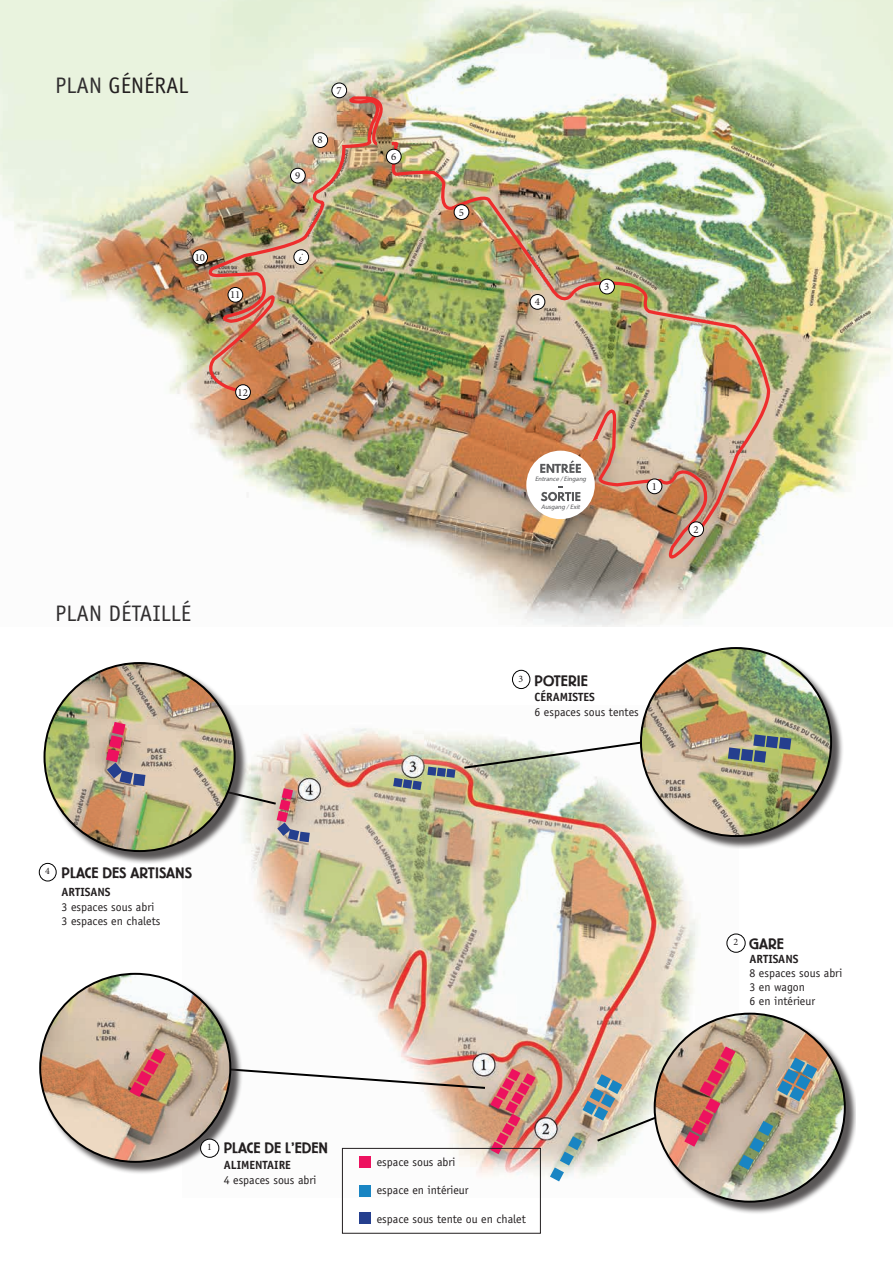
<style>
.page{position:relative;width:893px;height:1263px;background:#fff}
.page>*{position:absolute;margin:0;border:0;box-sizing:border-box;transform-origin:0 0}
.t1{font:22.5px "Officina Sans Std";color:#312f30}
.t2{font:22.5px "Officina Sans Std";color:#231f20}
.t3{font:17.25px "Shelby";color:#231f20}
.t4{font:700 15.9px "Berliner Grotesk";color:#231f20}
.t5{font:11.85px/14.2px "Officina Sans Std";color:#231f20}
.t6{font:700 11.85px "Officina Sans Std";color:#231f20}
.t7{font:10.8px "Minion Pro";color:#231f20}
.t8{font:9.9px "Minion Pro";color:#231f20}
.t9{font:italic 6.45px "Myriad Pro";color:#57585a}
.s1{color:#312f30}
</style>
<div class="page">
<img style="left:0;top:0;width:893px;height:626px">
<img style="left:388px;top:141px;width:381px;height:427px">
<img style="left:201px;top:95px;width:187px;height:300px">
<div style="left:689px;top:522px;width:15px;height:15px;background:#fff;border-radius:50%"></div>
<div style="left:688px;top:522px;width:16px;height:15px;border:1px solid #000001;border-radius:50%"></div>
<div style="left:647px;top:479px;width:15px;height:15px;background:#fff;border-radius:50%"></div>
<div style="left:647px;top:479px;width:15px;height:15px;border:1px solid #000001;border-radius:50%"></div>
<div style="left:600px;top:279px;width:14px;height:15px;background:#fff;border-radius:50%"></div>
<div style="left:599px;top:279px;width:16px;height:15px;border:1px solid #000001;border-radius:50%"></div>
<div style="left:530px;top:294px;width:15px;height:15px;background:#fff;border-radius:50%"></div>
<div style="left:530px;top:294px;width:15px;height:16px;border:1px solid #000001;border-radius:50%"></div>
<div style="left:454px;top:205px;width:15px;height:14px;background:#fff;border-radius:50%"></div>
<div style="left:454px;top:204px;width:15px;height:16px;border:1px solid #000001;border-radius:50%"></div>
<div style="left:386px;top:149px;width:15px;height:15px;background:#fff;border-radius:50%"></div>
<div style="left:386px;top:149px;width:15px;height:15px;border:1px solid #000001;border-radius:50%"></div>
<div style="left:332px;top:83px;width:15px;height:15px;background:#fff;border-radius:50%"></div>
<div style="left:332px;top:83px;width:15px;height:15px;border:1px solid #000001;border-radius:50%"></div>
<div style="left:313px;top:133px;width:15px;height:14px;background:#fff;border-radius:50%"></div>
<div style="left:313px;top:132px;width:15px;height:16px;border:1px solid #000001;border-radius:50%"></div>
<div style="left:290px;top:168px;width:15px;height:15px;background:#fff;border-radius:50%"></div>
<div style="left:290px;top:168px;width:16px;height:15px;border:1px solid #000001;border-radius:50%"></div>
<div style="left:193px;top:250px;width:15px;height:15px;background:#fff;border-radius:50%"></div>
<div style="left:192px;top:249px;width:16px;height:16px;border:1px solid #000001;border-radius:50%"></div>
<div style="left:228px;top:287px;width:15px;height:15px;background:#fff;border-radius:50%"></div>
<div style="left:228px;top:287px;width:15px;height:15px;border:1px solid #000001;border-radius:50%"></div>
<div style="left:236px;top:385px;width:14px;height:14px;background:#fff;border-radius:50%"></div>
<div style="left:235px;top:384px;width:16px;height:16px;border:1px solid #000001;border-radius:50%"></div>
<div style="left:294px;top:250px;width:15px;height:15px;background:#fff;border-radius:50%"></div>
<div style="left:294px;top:249px;width:15px;height:16px;border:1px solid #000001;border-radius:50%"></div>
<img style="left:248px;top:728px;width:490px;height:469px">
<svg style="left:393px;top:767px;width:62px;height:23px"></svg>
<svg style="left:243px;top:1065px;width:293px;height:89px"></svg>
<div style="left:41px;top:974px;width:202px;height:201px;background:#231f20;opacity:.75"></div>
<img style="left:40px;top:974px;width:190px;height:188px">
<svg style="left:130px;top:1048px;width:36px;height:49px;background:#d06d6a"></svg>
<div style="left:201px;top:1139px;width:18px;height:18px;background:#fff;border-radius:50%"></div>
<div style="left:200px;top:1139px;width:19px;height:18px;border:1px solid #000001;border-radius:50%"></div>
<div style="left:655px;top:1014px;width:201px;height:201px;background:#231f20;opacity:.75"></div>
<img style="left:655px;top:1014px;width:190px;height:188px">
<div style="left:727px;top:934px;width:18px;height:18px;background:#fff;border-radius:50%"></div>
<div style="left:727px;top:934px;width:18px;height:18px;border:1px solid #000001;border-radius:50%"></div>
<img style="left:550px;top:1046px;width:267px;height:135px">
<svg style="left:462px;top:732px;width:179px;height:38px"></svg>
<svg style="left:248px;top:786px;width:62px;height:56px;background:#c8b2b1"></svg>
<div style="left:641px;top:648px;width:203px;height:201px;background:#231f20;opacity:.75"></div>
<img style="left:641px;top:648px;width:190px;height:188px">
<svg style="left:728px;top:734px;width:63px;height:29px;background:#7a847e"></svg>
<div style="left:512px;top:670px;width:18px;height:19px;border:1px solid #000001;border-radius:50%"></div>
<div style="left:45px;top:663px;width:203px;height:201px;background:#231f20;opacity:.75"></div>
<img style="left:45px;top:663px;width:190px;height:188px">
<svg style="left:106px;top:722px;width:39px;height:64px;background:#b68a92"></svg>
<div style="left:39px;top:863px;width:17px;height:18px;border:1px solid #000001;border-radius:50%"></div>
<div style="left:360px;top:1186px;width:11px;height:11px;background:#1985c3"></div>
<div style="left:360px;top:1157px;width:11px;height:11px;background:#ed115f"></div>
<div style="left:342px;top:1148px;width:199px;height:86px;border:1px solid #231f20"></div>
<div style="left:360px;top:1213px;width:11px;height:11px;background:#253f8e"></div>
<h1 class="t2" style="left:55px;top:72px;width:135px"><span class="s1">PLAN</span> GÉNÉRAL</h1>
<p class="t7" style="left:195px;top:250px;width:12px">10</p>
<p class="t7" style="left:230px;top:288px;width:12px">11</p>
<p class="t7" style="left:238px;top:385px;width:12px">12</p>
<p class="t7" style="left:295px;top:168px;width:7px">9</p>
<p class="t7" style="left:336px;top:83px;width:7px">7</p>
<p class="t7" style="left:317px;top:133px;width:7px">8</p>
<h2 class="t3" style="left:299px;top:244px;width:4px">i</h2>
<p class="t7" style="left:391px;top:149px;width:7px">6</p>
<h1 class="t1" style="left:55px;top:600px;width:137px">PLAN DÉTAILLÉ</h1>
<p class="t7" style="left:459px;top:205px;width:7px">5</p>
<p class="t7" style="left:535px;top:295px;width:7px">4</p>
<p class="t7" style="left:604px;top:279px;width:7px">3</p>
<p class="t9" style="left:535px;top:475px;width:54px">Entrance /Eingang</p>
<p class="t9" style="left:541px;top:503px;width:42px">Ausgang /Exit</p>
<p class="t7" style="left:652px;top:479px;width:7px">1</p>
<p class="t7" style="left:693px;top:522px;width:7px">2</p>
<p class="t8" style="left:519px;top:672px;width:6px">3</p>
<h3 class="t4" style="left:535px;top:672px;width:55px">POTERIE</h3>
<p class="t6" style="left:534px;top:690px;width:62px">CÉRAMISTES</p>
<p class="t5" style="left:534px;top:704px;width:106px">6 espaces sous tentes</p>
<p class="t8" style="left:45px;top:864px;width:6px">4</p>
<h3 class="t4" style="left:62px;top:864px;width:132px">PLACE DES ARTISANS</h3>
<p class="t6" style="left:62px;top:885px;width:51px">ARTISANS</p>
<p class="t5" style="left:62px;top:899px;width:100px">3 espaces sous abri<br>3 espaces en chalets</p>
<p class="t8" style="left:207px;top:1140px;width:6px">1</p>
<h3 class="t4" style="left:224px;top:1139px;width:106px">PLACE DE L’EDEN</h3>
<p class="t6" style="left:224px;top:1158px;width:69px">ALIMENTAIRE</p>
<p class="t5" style="left:224px;top:1172px;width:94px">4 espaces sous abri</p>
<p class="t5" style="left:377px;top:1155px;width:80px">espace sous abri</p>
<p class="t5" style="left:377px;top:1183px;width:93px">espace en intérieur</p>
<p class="t5" style="left:377px;top:1212px;width:151px">espace sous tente ou en chalet</p>
<p class="t8" style="left:733px;top:935px;width:6px">2</p>
<h3 class="t4" style="left:749px;top:934px;width:36px">GARE</h3>
<p class="t6" style="left:749px;top:951px;width:51px">ARTISANS</p>
<p class="t5" style="left:749px;top:966px;width:94px">8 espaces sous abri<br>3 en wagon<br>6 en intérieur</p>
</div>
